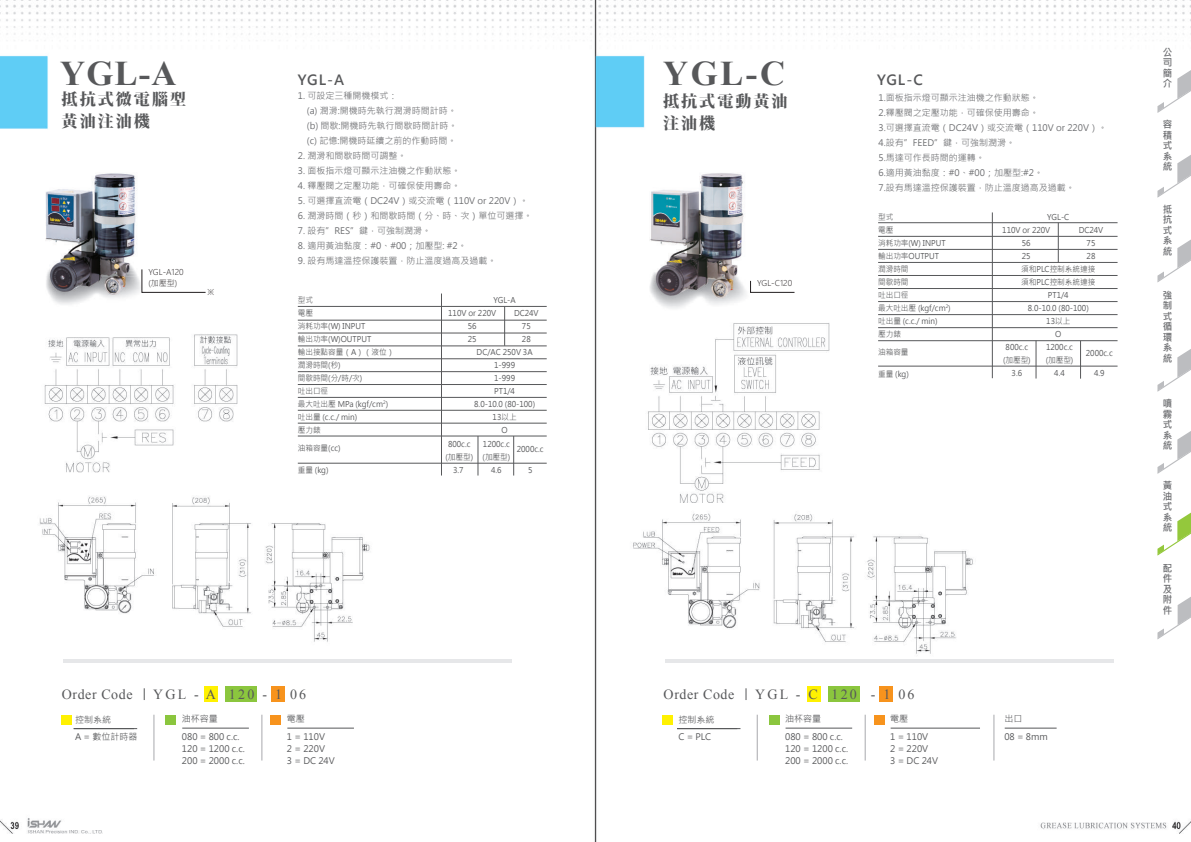
<style>
.page{position:relative;width:1191px;height:842px;background:#fff}
.page>*{position:absolute;margin:0;border:0;box-sizing:border-box;transform-origin:0 0}
.t1{font:700 34.6px "Times New Roman";letter-spacing:.055em;color:#57585a}
.t2{font:800 16px/21.6px "Koz Min Pr 6 N";letter-spacing:.13em;color:#57585a}
.t3{font:14px "Times New Roman";letter-spacing:.04em;color:#57585a}
.t4{font:700 14px "Microsoft Jheng Hei";letter-spacing:.065em;color:#57585a}
.t5{font:700 10px/10.5px "Microsoft Jheng Hei";color:#6c6d70;text-align:justify;scale:.95 1}
.t6{font:9px/15px "Microsoft Jheng Hei";color:#6c6d70}
.t7{font:9px/17.8px "Microsoft Jheng Hei";color:#57585a}
.t8{font:8px/13px "Microsoft Jheng Hei";color:#57585a;text-align:center;scale:.95 1}
.t9{font:300 8px/11.2px "Microsoft Jheng Hei";color:#231f20}
</style>
<div class="page">
<img style="left:0;top:0;width:1191px;height:842px">
<hr style="left:878px;top:223px;width:239px;height:1px;background:#57585a">
<hr style="left:878px;top:236px;width:239px;height:1px;background:#57585a">
<hr style="left:878px;top:249px;width:239px;height:1px;background:#57585a">
<hr style="left:878px;top:262px;width:239px;height:1px;background:#57585a">
<hr style="left:878px;top:275px;width:239px;height:1px;background:#57585a">
<hr style="left:878px;top:288px;width:239px;height:1px;background:#57585a">
<hr style="left:878px;top:301px;width:239px;height:1px;background:#57585a">
<hr style="left:878px;top:314px;width:239px;height:1px;background:#57585a">
<hr style="left:878px;top:327px;width:239px;height:1px;background:#57585a">
<hr style="left:878px;top:340px;width:239px;height:1px;background:#57585a">
<hr style="left:992px;top:212px;width:1px;height:166px;background:#57585a">
<hr style="left:1035px;top:341px;width:1px;height:37px;background:#57585a">
<hr style="left:1080px;top:341px;width:1px;height:38px;background:#57585a">
<hr style="left:1058px;top:223px;width:1px;height:39px;background:#57585a">
<hr style="left:757px;top:715px;width:1px;height:45px;background:#a8a9ad">
<hr style="left:865px;top:715px;width:1px;height:45px;background:#a8a9ad">
<hr style="left:677px;top:728px;width:63px;height:1px;background:#57585a">
<hr style="left:785px;top:728px;width:67px;height:1px;background:#57585a">
<div style="left:769px;top:715px;width:10px;height:10px;background:#8bc63e"></div>
<div style="left:663px;top:715px;width:10px;height:10px;background:#fff101"></div>
<hr style="left:890px;top:728px;width:90px;height:1px;background:#57585a">
<hr style="left:993px;top:715px;width:1px;height:45px;background:#a8a9ad">
<hr style="left:1004px;top:728px;width:52px;height:1px;background:#57585a">
<div style="left:874px;top:715px;width:10px;height:10px;background:#f7931d"></div>
<hr style="left:664px;top:660px;width:449px;height:3px;background:#e6e7e9">
<svg style="left:745px;top:688px;width:1px;height:12px"></svg>
<div style="left:879px;top:686px;width:14px;height:16px;background:#f7931d"></div>
<div style="left:807px;top:686px;width:13px;height:16px;background:#fff101"></div>
<div style="left:828px;top:686px;width:32px;height:16px;background:#8bc63e"></div>
<svg style="left:142px;top:269px;width:64px;height:24px"></svg>
<svg style="left:750px;top:281px;width:44px;height:12px"></svg>
<hr style="left:878px;top:366px;width:239px;height:1px;background:#57585a">
<hr style="left:154px;top:715px;width:1px;height:45px;background:#a8a9ad">
<hr style="left:262px;top:715px;width:1px;height:45px;background:#a8a9ad">
<hr style="left:74px;top:728px;width:63px;height:1px;background:#57585a">
<hr style="left:182px;top:728px;width:67px;height:1px;background:#57585a">
<div style="left:166px;top:715px;width:10px;height:10px;background:#8bc63e"></div>
<div style="left:62px;top:715px;width:10px;height:10px;background:#fff101"></div>
<hr style="left:287px;top:728px;width:67px;height:1px;background:#57585a">
<div style="left:271px;top:715px;width:10px;height:10px;background:#f7931d"></div>
<hr style="left:63px;top:660px;width:449px;height:3px;background:#e6e7e9">
<svg style="left:144px;top:688px;width:1px;height:12px"></svg>
<div style="left:271px;top:686px;width:14px;height:16px;background:#f7931d"></div>
<div style="left:204px;top:686px;width:14px;height:16px;background:#fff101"></div>
<div style="left:226px;top:686px;width:31px;height:16px;background:#8bc63e"></div>
<hr style="left:298px;top:306px;width:249px;height:1px;background:#57585a">
<hr style="left:298px;top:320px;width:249px;height:1px;background:#57585a">
<hr style="left:298px;top:333px;width:249px;height:1px;background:#57585a">
<hr style="left:298px;top:346px;width:249px;height:1px;background:#57585a">
<hr style="left:298px;top:359px;width:249px;height:1px;background:#57585a">
<hr style="left:298px;top:371px;width:249px;height:1px;background:#57585a">
<hr style="left:298px;top:384px;width:249px;height:1px;background:#57585a">
<hr style="left:298px;top:397px;width:249px;height:1px;background:#57585a">
<hr style="left:298px;top:410px;width:249px;height:1px;background:#57585a">
<hr style="left:298px;top:423px;width:249px;height:1px;background:#57585a">
<hr style="left:298px;top:436px;width:249px;height:1px;background:#57585a">
<hr style="left:441px;top:293px;width:1px;height:182px;background:#57585a">
<hr style="left:504px;top:306px;width:1px;height:40px;background:#57585a">
<hr style="left:478px;top:436px;width:1px;height:39px;background:#57585a">
<hr style="left:513px;top:436px;width:1px;height:39px;background:#57585a">
<hr style="left:298px;top:463px;width:249px;height:1px;background:#57585a">
<svg style="left:1157px;top:431px;width:34px;height:43px"></svg>
<svg style="left:1157px;top:349px;width:34px;height:43px"></svg>
<svg style="left:1157px;top:239px;width:34px;height:43px"></svg>
<svg style="left:1157px;top:155px;width:34px;height:43px"></svg>
<svg style="left:1157px;top:70px;width:34px;height:43px"></svg>
<svg style="left:1157px;top:513px;width:34px;height:43px"></svg>
<svg style="left:1157px;top:597px;width:34px;height:42px"></svg>
<h1 class="t1" style="left:60px;top:54px;width:118px">YGL-A</h1>
<h2 class="t2" style="left:62px;top:89px;width:126px">抵抗式微電腦型黃油注油機</h2>
<p class="t9" style="left:148px;top:266px;width:37px">YGL-A120 (加壓型)</p>
<p class="t9" style="left:207px;top:287px;width:8px">※</p>
<h3 class="t4" style="left:298px;top:71px;width:48px">YGL-A</h3>
<p class="t6" style="left:307px;top:88px;width:152px;text-indent:-9px">1. 可設定三種開機模式：<br>(a) 潤滑:開機時先執行潤滑時間計時。(b) 間歇:開機時先執行間歇時間計時。(c) 記憶:開機時延續之前的作動時間。</p>
<p class="t6" style="left:298px;top:148px;width:110px">2. 潤滑和間歇時間可調整。</p>
<p class="t6" style="left:298px;top:163px;width:164px">3. 面板指示燈可顯示注油機之作動狀態。</p>
<p class="t6" style="left:298px;top:178px;width:164px">4. 釋壓閥之定壓功能，可確保使用壽命。</p>
<p class="t6" style="left:298px;top:193px;width:232px">5. 可選擇直流電（DC24V）或交流電（110V or 220V）。</p>
<p class="t6" style="left:298px;top:208px;width:236px">6. 潤滑時間（秒）和間歇時間（分、時、次）單位可選擇。</p>
<p class="t6" style="left:298px;top:223px;width:135px">7. 設有”RES”鍵，可強制潤滑。</p>
<p class="t6" style="left:298px;top:238px;width:170px">8. 適用黃油黏度：#0、#00；加壓型: #2。</p>
<p class="t6" style="left:298px;top:253px;width:200px">9. 設有馬達溫控保護裝置，防止溫度過高及過載。</p>
<p class="t8" style="left:298px;top:293px;width:103px;text-align:left">型式<br>電壓<br>消耗功率(W) INPUT<br>輸出功率(W)OUTPUT<br>輸出接點容量（A）（液位）潤滑時間(秒)<br>間歇時間(分/時/次)<br>吐出口徑<br>最大吐出壓 MPa (kgf/cm<sup>2</sup>)吐出量 (c.c./ min)<br>壓力錶</p>
<p class="t8" style="left:298px;top:441px;width:47px">油箱容量(cc)</p>
<p class="t8" style="left:298px;top:463px;width:34px">重量 (kg)</p>
<p class="t8" style="left:493px;top:293px;width:25px">YGL-A</p>
<p class="t8" style="left:448px;top:307px;width:52px">110V or 220V<br>56<br>25</p>
<p class="t8" style="left:514px;top:307px;width:27px">DC24V<br>75<br>28</p>
<p class="t8" style="left:474px;top:345px;width:66px">DC/AC 250V 3A<br>1-999<br>1-999<br>PT1/4<br>8.0-10.0 (80-100)<br>13以上<br>O</p>
<p class="t8" style="left:445px;top:437px;width:31px">800c.c<br>(加壓型)<br>3.7</p>
<p class="t8" style="left:482px;top:437px;width:31px">1200c.c (加壓型)<br>4.6</p>
<p class="t8" style="left:517px;top:442px;width:30px">2000c.c</p>
<p class="t8" style="left:528px;top:463px;width:6px">5</p>
<h3 class="t3" style="left:62px;top:686px;width:72px">Order Code</h3>
<h3 class="t3" style="left:153px;top:686px;width:154px">YGL - A 120 - 1 06</h3>
<p class="t7" style="left:75px;top:710px;width:64px">控制系統<br>A = 數位計時器</p>
<p class="t7" style="left:182px;top:710px;width:59px">油杯容量<br>080 = 800 c.c.</p>
<p class="t7" style="left:182px;top:742px;width:65px;line-height:11.9px">120 = 1200 c.c.<br>200 = 2000 c.c.</p>
<p class="t7" style="left:287px;top:710px;width:40px">電壓<br>1 = 110V</p>
<p class="t7" style="left:287px;top:742px;width:49px;line-height:11.9px">2 = 220V<br>3 = DC 24V</p>
<h1 class="t1" style="left:663px;top:55px;width:123px">YGL-C</h1>
<h2 class="t2" style="left:663px;top:91px;width:126px">抵抗式電動黃油注油機</h2>
<p class="t9" style="left:757px;top:278px;width:37px">YGL-C120</p>
<h3 class="t4" style="left:877px;top:71px;width:47px">YGL-C</h3>
<p class="t6" style="left:878px;top:90px;width:230px">1.面板指示燈可顯示注油機之作動狀態。<br>2.釋壓閥之定壓功能，可確保使用壽命。<br>3.可選擇直流電（DC24V）或交流電（110V or 220V）。<br>4.設有”FEED”鍵，可強制潤滑。<br>5.馬達可作長時間的運轉。<br>6.適用黃油黏度：#0、#00；加壓型:#2。<br>7.設有馬達溫控保護裝置，防止溫度過高及過載。</p>
<p class="t8" style="left:878px;top:210px;width:78px;text-align:left">型式<br>電壓<br>消耗功率(W) INPUT輸出功率OUTPUT<br>潤滑時間<br>間歇時間<br>吐出口徑<br>最大吐出壓 (kgf/cm<sup>2</sup>)吐出量 (c.c./ min)<br>壓力錶</p>
<p class="t8" style="left:878px;top:345px;width:34px">油箱容量</p>
<p class="t8" style="left:878px;top:367px;width:34px">重量 (kg)</p>
<p class="t8" style="left:1047px;top:210px;width:25px">YGL-C</p>
<p class="t8" style="left:1002px;top:224px;width:52px">110V or 220V<br>56<br>25</p>
<p class="t8" style="left:1078px;top:224px;width:27px">DC24V<br>75<br>28</p>
<p class="t8" style="left:1021px;top:262px;width:79px">須和PLC控制系統連接</p>
<p class="t8" style="left:1021px;top:275px;width:79px">須和PLC控制系統連接</p>
<p class="t8" style="left:1047px;top:288px;width:23px">PT1/4</p>
<p class="t8" style="left:1027px;top:301px;width:66px">8.0-10.0 (80-100)</p>
<p class="t8" style="left:1046px;top:314px;width:27px">13以上</p>
<p class="t8" style="left:1055px;top:327px;width:8px">O</p>
<p class="t8" style="left:1005px;top:341px;width:25px">800c.c</p>
<p class="t8" style="left:1003px;top:354px;width:31px">(加壓型)</p>
<p class="t8" style="left:1011px;top:367px;width:13px">3.6</p>
<p class="t8" style="left:1045px;top:341px;width:31px">1200c.c (加壓型)<br>4.4</p>
<p class="t8" style="left:1086px;top:347px;width:30px">2000c.c</p>
<p class="t8" style="left:1094px;top:367px;width:13px">4.9</p>
<h3 class="t3" style="left:663px;top:686px;width:72px">Order Code</h3>
<h3 class="t3" style="left:755px;top:686px;width:161px">YGL - C 120 - 1 06</h3>
<p class="t7" style="left:678px;top:710px;width:37px">控制系統<br>C = PLC</p>
<p class="t7" style="left:785px;top:710px;width:59px">油杯容量<br>080 = 800 c.c.</p>
<p class="t7" style="left:785px;top:742px;width:65px;line-height:11.9px">120 = 1200 c.c.<br>200 = 2000 c.c.</p>
<p class="t7" style="left:890px;top:710px;width:40px">電壓<br>1 = 110V</p>
<p class="t7" style="left:890px;top:742px;width:49px;line-height:11.9px">2 = 220V<br>3 = DC 24V</p>
<p class="t7" style="left:1004px;top:710px;width:45px">出口<br>08 = 8mm</p>
<p class="t5" style="left:1162px;top:47px;width:11px">公司簡介</p>
<p class="t5" style="left:1162px;top:119px;width:11px">容積式系統</p>
<p class="t5" style="left:1162px;top:204px;width:11px">抵抗式系統</p>
<p class="t5" style="left:1162px;top:290px;width:11px">強制式循環系統</p>
<p class="t5" style="left:1162px;top:398px;width:11px">噴霧式系統</p>
<p class="t5" style="left:1162px;top:480px;width:11px">黃油式系統</p>
<p class="t5" style="left:1162px;top:563px;width:11px">配件及附件</p>
</div>
